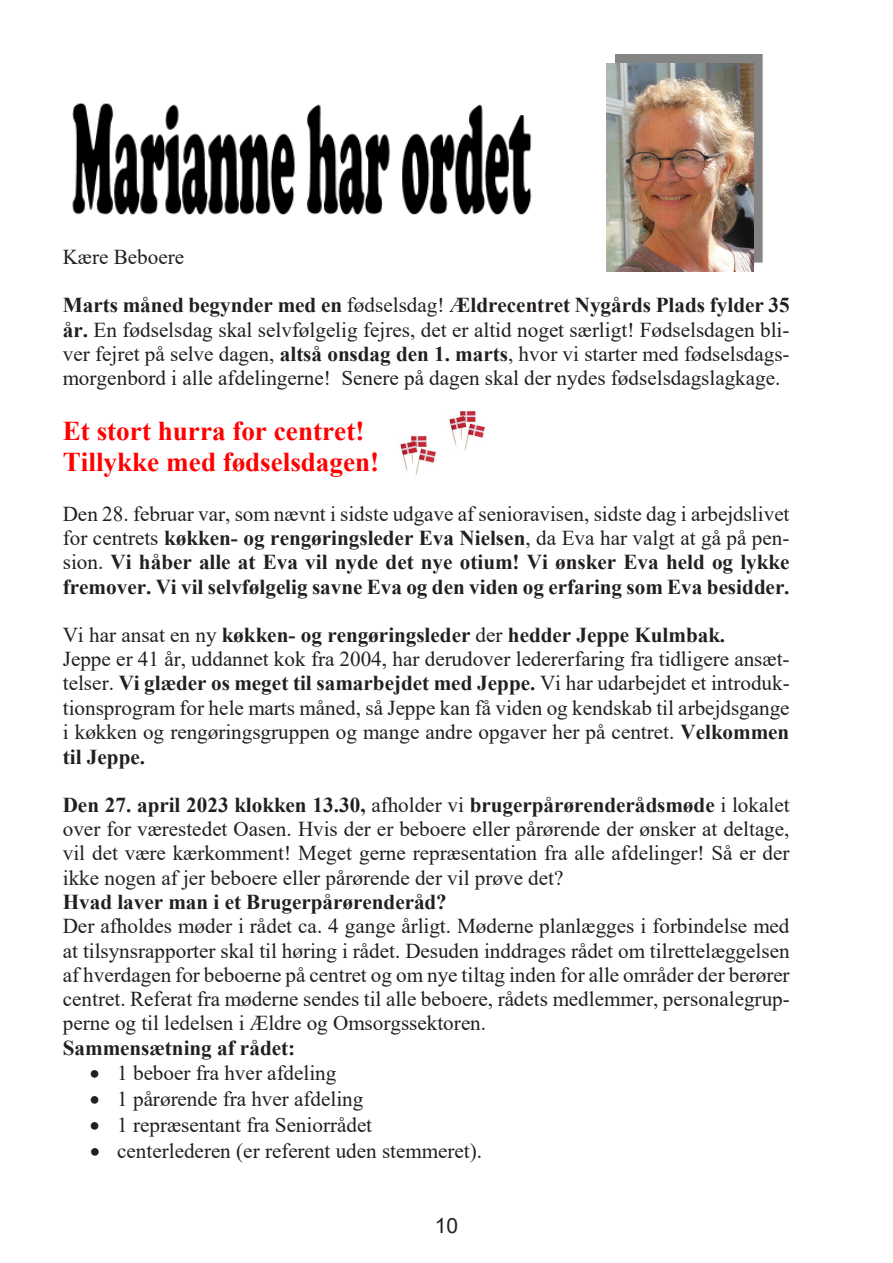
<style>
.page{position:relative;width:893px;height:1263px;background:#fff}
.page>*{position:absolute;margin:0;border:0;box-sizing:border-box;transform-origin:0 0}
.t1{font:700 27.15px/31.2px "Times New Roman";color:#f00}
.t2{font:21.15px/24.3px "Times New Roman";color:#231f20}
.t3{font:700 21.15px/24.5px "Times New Roman";color:#231f20;text-align:justify}
.t4{font:21px "Arial";color:#231f20}
.s1{font-weight:700}
.s2{font-weight:400}
</style>
<div class="page">
<img style="left:72px;top:102px;width:460px;height:113px">
<img style="left:449px;top:411px;width:36px;height:40px">
<img style="left:400px;top:436px;width:36px;height:40px">
<div style="left:616px;top:54px;width:147px;height:208px;background:#848484"></div>
<img style="left:607px;top:63px;width:147px;height:208px">
<p class="t2" style="left:63px;top:244px;width:123px">Kære Beboere</p>
<p class="t2" style="left:63px;top:292px;width:728px;text-align:justify"><span class="s1">Marts måned begynder med en</span> fødselsdag! <span class="s1">Ældrecentret Nygårds Plads fylder 35 år.</span> En fødselsdag skal selvfølgelig fejres, det er altid noget særligt! Fødselsdagen bli&shy;ver fejret på selve dagen, <span class="s1">altså onsdag den 1. marts</span>, hvor vi starter med fødselsdags&shy;morgenbord i alle afdelingerne! Senere på dagen skal der nydes fødselsdagslagkage.</p>
<p class="t1" style="left:63px;top:414px;width:318px">Et stort hurra for centret!<br>Tillykke med fødselsdagen!</p>
<p class="t3" style="left:63px;top:501px;width:728px"><span class="s2">Den 28. februar var, som nævnt i sidste udgave af senioravisen, sidste dag i arbejdslivet for centrets</span> køkken- og rengøringsleder Eva Nielsen<span class="s2">, da Eva har valgt at gå på pen&shy;sion.</span> Vi håber alle at Eva vil nyde det nye otium! Vi ønsker Eva held og lykke fremover. Vi vil selvfølgelig savne Eva og den viden og erfaring som Eva besidder.</p>
<p class="t2" style="left:63px;top:622px;width:728px">Vi har ansat en ny <span class="s1">køkken- og rengøringsleder</span> der <span class="s1">hedder Jeppe Kulmbak.<br></span>Jeppe er 41 år, uddannet kok fra 2004, har derudover ledererfaring fra tidligere ansæt&shy;telser. <span class="s1">Vi glæder os meget til samarbejdet med Jeppe.</span> Vi har udarbejdet et introduk&shy;tionsprogram for hele marts måned, så Jeppe kan få viden og kendskab til arbejdsgange i køkken og rengøringsgruppen og mange andre opgaver her på centret. <span class="s1">Velkommen til Jeppe.</span></p>
<p class="t2" style="left:63px;top:792px;width:728px"><span class="s1">Den 27. april 2023 klokken 13.30,</span> afholder vi <span class="s1">brugerpårørenderådsmøde</span> i lokalet over for værestedet Oasen. Hvis der er beboere eller pårørende der ønsker at deltage, vil det være kærkomment! Meget gerne repræsentation fra alle afdelinger! Så er der ikke nogen af jer beboere eller pårørende der vil prøve det?<br><span class="s1">Hvad laver man i et Brugerpårørenderåd?<br></span>Der afholdes møder i rådet ca. 4 gange årligt. Møderne planlægges i forbindelse med at tilsynsrapporter skal til høring i rådet. Desuden inddrages rådet om tilrettelæggelsen af hverdagen for beboerne på centret og om nye tiltag inden for alle områder der berører centret. Referat fra møderne sendes til alle beboere, rådets medlemmer, personalegrup&shy;perne og til ledelsen i Ældre og Omsorgssektoren.<br><span class="s1">Sammensætning af rådet:</span></p>
<p class="t2" style="left:90px;top:1060px;width:248px">• 1 beboer fra hver afdeling</p>
<p class="t2" style="left:90px;top:1086px;width:275px">• 1 pårørende fra hver afdeling</p>
<p class="t2" style="left:90px;top:1112px;width:284px">• 1 repræsentant fra Seniorrådet</p>
<p class="t2" style="left:90px;top:1138px;width:394px">• centerlederen (er referent uden stemmeret).</p>
<p class="t4" style="left:435px;top:1211px;width:25px">10</p>
</div>
